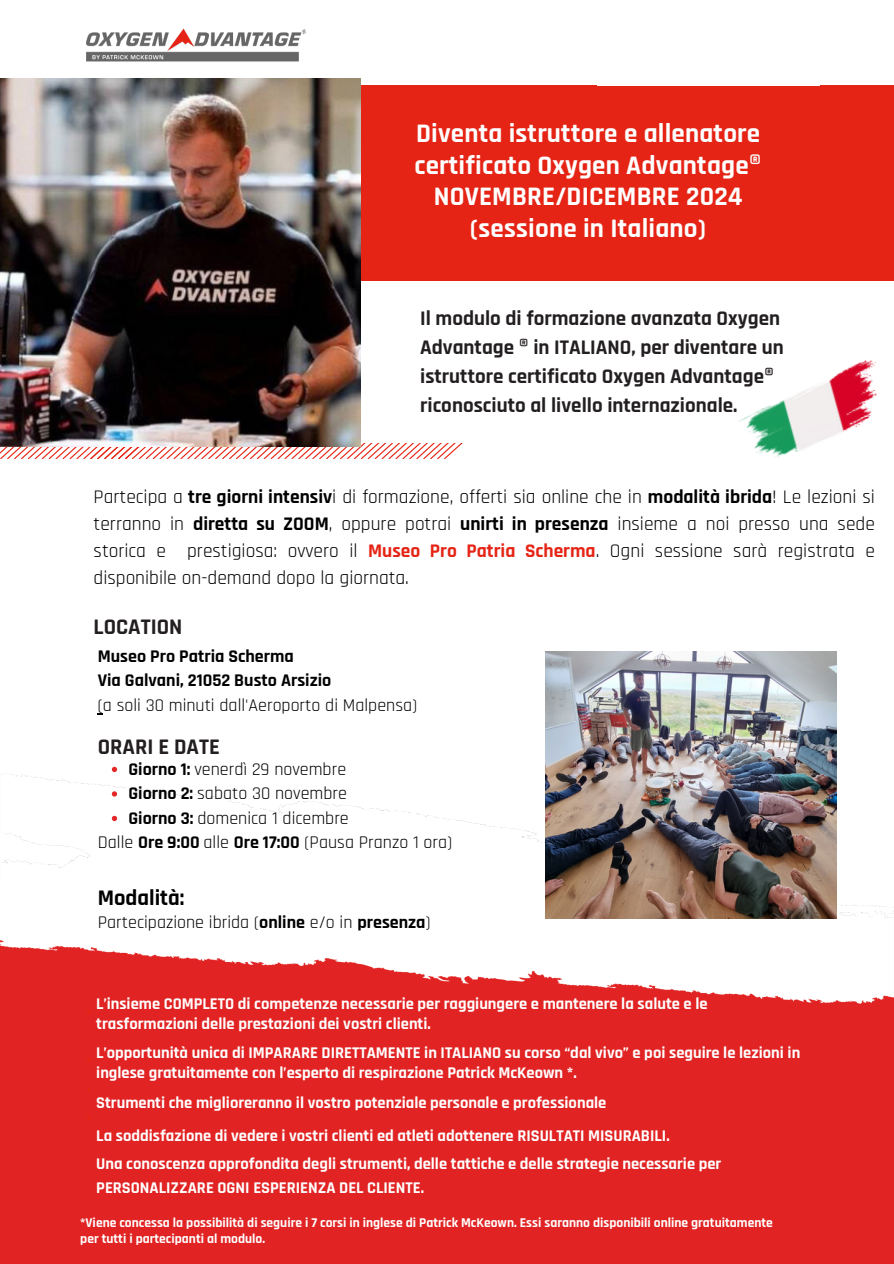
<style>
.page{position:relative;width:894px;height:1264px;background:#fff}
.page>*{position:absolute;margin:0;border:0;box-sizing:border-box;transform-origin:0 0}
.t1{font:700 27px/31.5px "Rajdhani";letter-spacing:.005em;color:#fff;text-align:center}
.t2{font:700 22.5px "Rajdhani";color:#231f20}
.t3{font:700 22.5px "Rajdhani";color:#000}
.t4{font:700 21px/29.2px "Rajdhani";color:#231f20}
.t5{font:19.5px/27px "Rajdhani";color:#000;text-align:justify}
.t6{font:18px "Rajdhani";color:#000}
.t7{font:700 18px/24.5px "Rajdhani";color:#000}
.t8{font:700 16.5px/20.2px "Rajdhani";color:#fff}
.t9{font:700 13.5px/15.8px "Rajdhani";color:#fff}
.s1{font-weight:700}
.s2{font-weight:700;color:#e52415}
.s3{font-weight:400}
</style>
<div class="page">
<img style="left:86px;top:28px;width:220px;height:34px">
<svg style="left:0;top:443px;width:462px;height:16px"></svg>
<div style="left:0;top:85px;width:893px;height:196px;background:#e52415"></div>
<img style="left:0;top:764px;width:893px;height:499px">
<img style="left:0;top:79px;width:361px;height:368px">
<img style="left:545px;top:652px;width:291px;height:266px">
<img style="left:739px;top:360px;width:138px;height:97px">
<svg style="left:112px;top:766px;width:5px;height:6px"></svg>
<svg style="left:112px;top:791px;width:5px;height:5px"></svg>
<svg style="left:112px;top:815px;width:5px;height:6px"></svg>
<h4 class="t1" style="left:414px;top:118px;width:349px">Diventa istruttore e allenatore certificato Oxygen Advantage®<br>NOVEMBRE/DICEMBRE 2024 (sessione in Italiano)</h4>
<h2 class="t4" style="left:420px;top:304px;width:365px">Il modulo di formazione avanzata Oxygen Advantage ® in ITALIANO, per diventare un istruttore certificato Oxygen Advantage® riconosciuto al livello internazionale.</h2>
<p class="t5" style="left:94px;top:484px;width:782px">Partecipa a <span class="s1">tre giorni intensiv</span>i di formazione, offerti sia online che in <span class="s1">modalità ibrida</span>! Le lezioni si terranno in <span class="s1">diretta su ZOOM</span>, oppure potrai <span class="s1">unirti in presenza</span> insieme a noi presso una sede storica e prestigiosa: ovvero il <span class="s2">Museo Pro Patria Scherma</span>. Ogni sessione sarà registrata e disponibile on-demand dopo la giornata.</p>
<p class="t2" style="left:94px;top:613px;width:90px">LOCATION</p>
<h5 class="t7" style="left:98px;top:644px;width:321px">Museo Pro Patria Scherma<br>Via Galvani, 21052 Busto Arsizio<br><span class="s3">(a soli 30 minuti dall'Aeroporto di Malpensa)</span></h5>
<h4 class="t2" style="left:98px;top:733px;width:123px">ORARI E DATE</h4>
<p class="t6" style="left:128px;top:758px;width:219px"><span class="s1">Giorno 1:</span> venerdì 29 novembre</p>
<h5 class="t6" style="left:128px;top:782px;width:220px"><span class="s1">Giorno 2:</span> sabato 30 novembre</h5>
<p class="t6" style="left:128px;top:807px;width:222px"><span class="s1">Giorno 3:</span> domenica 1 dicembre</p>
<h5 class="t6" style="left:98px;top:831px;width:356px">Dalle <span class="s1">Ore 9:00</span> alle <span class="s1">Ore 17:00</span> (Pausa Pranzo 1 ora)</h5>
<h5 class="t3" style="left:98px;top:883px;width:88px">Modalità:</h5>
<h5 class="t6" style="left:98px;top:911px;width:334px">Partecipazione ibrida (<span class="s1">online</span> e/o in <span class="s1">presenza</span>)</h5>
<p class="t8" style="left:96px;top:993px;width:612px">L’insieme COMPLETO di competenze necessarie per raggiungere e mantenere la salute e le trasformazioni delle prestazioni dei vostri clienti.</p>
<h2 class="t8" style="left:96px;top:1042px;width:705px">L’opportunità unica di IMPARARE DIRETTAMENTE in ITALIANO su corso “dal vivo” e poi seguire le lezioni in inglese gratuitamente con l’esperto di respirazione Patrick McKeown *.</h2>
<p class="t8" style="left:96px;top:1093px;width:511px">Strumenti che miglioreranno il vostro potenziale personale e professionale</p>
<p class="t8" style="left:96px;top:1125px;width:574px">La soddisfazione di vedere i vostri clienti ed atleti adottenere RISULTATI MISURABILI.</p>
<p class="t8" style="left:96px;top:1151px;width:626px;line-height:24.8px">Una conoscenza approfondita degli strumenti, delle tattiche e delle strategie necessarie per<br>PERSONALIZZARE OGNI ESPERIENZA DEL CLIENTE.</p>
<p class="t9" style="left:80px;top:1214px;width:694px">*Viene concessa la possibilità di seguire i 7 corsi in inglese di Patrick McKeown. Essi saranno disponibili online gratuitamente per tutti i partecipanti al modulo.</p>
</div>
